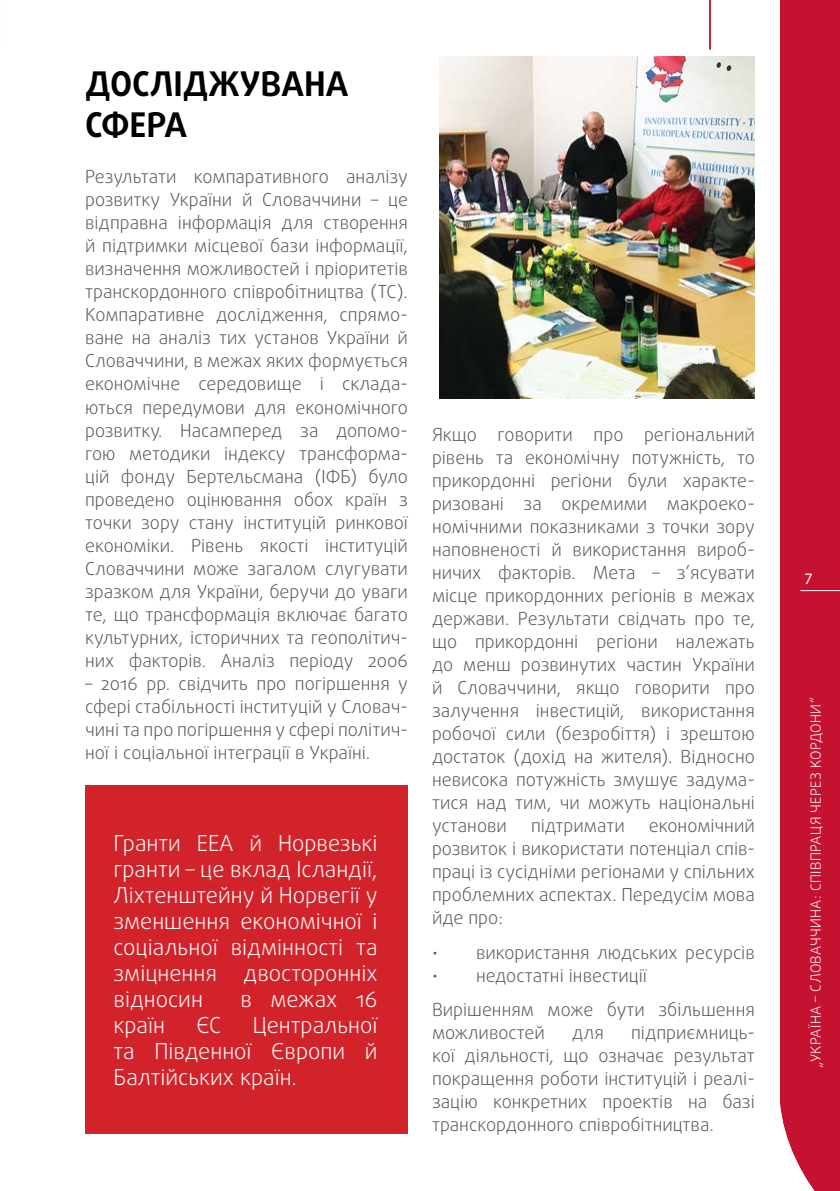
<style>
.page{position:relative;width:840px;height:1191px;background:#fff}
.page>*{position:absolute;margin:0;border:0;box-sizing:border-box;transform-origin:0 0}
.t1{font:700 34px/40.8px "Daxline Pro";color:#000}
.t2{font:300 22px/26px "Daxline Pro";color:#fff;text-align:justify}
.t3{font:300 18px/23px "Daxline Pro";color:#58595b;text-align:justify}
.t4{font:16px "Myriad Pro";color:#fff}
.t5{font:300 14px "Daxline Pro";letter-spacing:.025em;color:#fff}
</style>
<div class="page">
<div style="left:780px;top:0;width:59px;height:1191px;background:#c41230"></div>
<hr style="left:800px;top:590px;width:39px;height:1px;background:#fff">
<hr style="left:708px;top:0;width:2px;height:50px;background:#c41230">
<svg style="left:780px;top:1104px;width:35px;height:87px"></svg>
<div style="left:85px;top:785px;width:323px;height:349px;background:#d2232a"></div>
<img style="left:439px;top:57px;width:315px;height:342px">
<h1 class="t1" style="left:85px;top:64px;width:264px">ДОСЛІДЖУВАНА<br>СФЕРА</h1>
<p class="t3" style="left:85px;top:166px;width:324px">Результати компаративного аналізу розвитку України й Словаччини – це відправна інформація для створення й підтримки місцевої бази інформації, визначення можливостей і пріоритетів транскордонного співробітництва (ТС).<br>Компаративне дослідження, спрямо&shy;ване на аналіз тих установ України й Словаччини, в межах яких формується економічне середовище і склада&shy;ються передумови для економічного розвитку. Насамперед за допомо&shy;гою методики індексу трансформа&shy;цій фонду Бертельсмана (ІФБ) було проведено оцінювання обох країн з точки зору стану інституцій ринкової економіки. Рівень якості інституцій Словаччини може загалом слугувати зразком для України, беручи до уваги те, що трансформація включає багато культурних, історичних та геополітич&shy;них факторів. Аналіз періоду 2006</p>
<p class="t3" style="left:85px;top:672px;width:324px">– 2016 рр. свідчить про погіршення у сфері стабільності інституцій у Словач&shy;чині та про погіршення у сфері політич&shy;ної і соціальної інтеграції в Україні.</p>
<p class="t2" style="left:113px;top:830px;width:265px">Гранти ЕЕА й Норвезькі гранти – це вклад Ісландії, Ліхтенштейну й Норвегії у зменшення економічної і соціальної відмінності та зміцнення двосторонніх відносин</p>
<p class="t2" style="left:240px;top:986px;width:139px">в межах 16</p>
<p class="t2" style="left:113px;top:1012px;width:53px">країн</p>
<p class="t2" style="left:196px;top:1012px;width:26px">ЄС</p>
<p class="t2" style="left:113px;top:1012px;width:265px;text-indent:139px">Центральної та Південної Європи й Балтійських країн.</p>
<p class="t3" style="left:432px;top:423px;width:324px">Якщо говорити про регіональний рівень та економічну потужність, то прикордонні регіони були характе&shy;ризовані за окремими макроеко&shy;номічними показниками з точки зору наповненості й використання вироб&shy;ничих факторів. Мета – з’ясувати місце прикордонних регіонів в межах держави. Результати свідчать про те, що прикордонні регіони належать до менш розвинутих частин України й Словаччини, якщо говорити про залучення інвестицій, використання робочої сили (безробіття) і зрештою достаток (дохід на жителя). Відносно невисока потужність змушує задума&shy;тися над тим, чи можуть національні установи</p>
<p class="t3" style="left:432px;top:814px;width:324px;text-indent:217px">економічний розвиток і використати потенціал спів&shy;праці із сусідніми регіонами у спільних проблемних аспектах. Передусім мова йде про:</p>
<p class="t3" style="left:432px;top:941px;width:324px">• використання людських ресурсів</p>
<p class="t3" style="left:432px;top:958px;width:324px;line-height:34.4px">• недостатні інвестиції<br>Вирішенням може бути збільшення</p>
<p class="t3" style="left:432px;top:1021px;width:114px">можливостей</p>
<p class="t3" style="left:572px;top:1021px;width:33px">для</p>
<p class="t3" style="left:530px;top:814px;width:95px">підтримати</p>
<p class="t3" style="left:432px;top:1021px;width:324px;text-indent:199px">підприємниць&shy;кої діяльності, що означає результат покращення роботи інституцій і реалі&shy;зацію конкретних проектів на базі транскордонного співробітництва.</p>
<p class="t4" style="left:804px;top:570px;width:10px">7</p>
<p class="t5" style="left:805px;top:1068px;width:372px;rotate:-90deg">„УКРАЇНА – СЛОВАЧЧИНА: СПІВПРАЦЯ ЧЕРЕЗ КОРДОНИ“</p>
</div>
